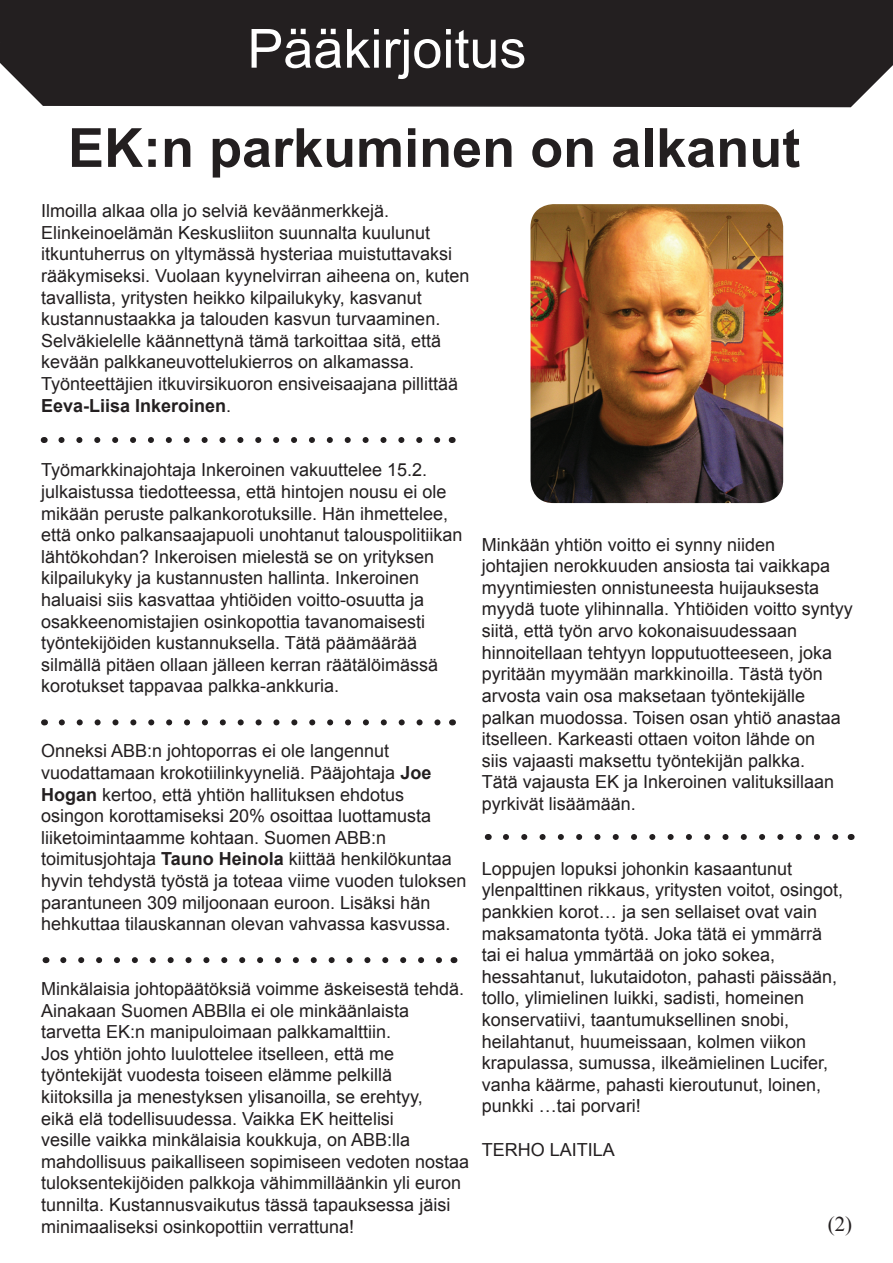
<style>
.page{position:relative;width:893px;height:1263px;background:#fff}
.page>*{position:absolute;margin:0;border:0;box-sizing:border-box;transform-origin:0 0}
.t1{font:700 54px "Arial";color:#231f20}
.t2{font:54px "Arial";color:#fff}
.t3{font:21px "Times New Roman";color:#231f20}
.t4{font:18px/21.6px "Arial";color:#231f20}
.s1{font-weight:700}
</style>
<div class="page">
<div style="left:0;top:0;width:893px;height:108px;background:#231f20"></div>
<div style="left:848px;top:0;width:45px;height:43px;background:#231f20"></div>
<div style="left:847px;top:0;width:46px;height:44px;border:2px solid #231f20"></div>
<div style="left:1px;top:0;width:41px;height:42px;background:#231f20"></div>
<div style="left:0;top:0;width:43px;height:42px;border:2px solid #231f20"></div>
<img style="left:530px;top:204px;width:253px;height:299px">
<svg style="left:61px;top:437px;width:380px;height:6px"></svg>
<svg style="left:62px;top:719px;width:379px;height:6px"></svg>
<svg style="left:63px;top:957px;width:379px;height:6px"></svg>
<svg style="left:506px;top:834px;width:333px;height:6px"></svg>
<h1 class="t2" style="left:247px;top:13px;width:281px">Pääkirjoitus</h1>
<h1 class="t1" style="left:68px;top:112px;width:734px">EK:n parkuminen on alkanut</h1>
<p class="t4" style="left:41px;top:200px;width:430px">Ilmoilla alkaa olla jo selviä keväänmerkkejä.<br>Elinkeinoelämän Keskusliiton suunnalta kuulunut itkuntuherrus on yltymässä hysteriaa muistuttavaksi rääkymiseksi. Vuolaan kyynelvirran aiheena on, kuten tavallista, yritysten heikko kilpailukyky, kasvanut kustannustaakka ja talouden kasvun turvaaminen.<br>Selväkielelle käännettynä tämä tarkoittaa sitä, että kevään palkkaneuvottelukierros on alkamassa.<br>Työnteettäjien itkuvirsikuoron ensiveisaajana pillittää <span class="s1">Eeva-Liisa Inkeroinen</span>.</p>
<p class="t4" style="left:41px;top:459px;width:423px">Työmarkkinajohtaja Inkeroinen vakuuttelee 15.2. julkaistussa tiedotteessa, että hintojen nousu ei ole mikään peruste palkankorotuksille. Hän ihmettelee, että onko palkansaajapuoli unohtanut talouspolitiikan lähtökohdan? Inkeroisen mielestä se on yrityksen kilpailukyky ja kustannusten hallinta. Inkeroinen haluaisi siis kasvattaa yhtiöiden voitto-osuutta ja osakkeenomistajien osinkopottia tavanomaisesti työntekijöiden kustannuksella. Tätä päämäärää silmällä pitäen ollaan jälleen kerran räätälöimässä korotukset tappavaa palkka-ankkuria.</p>
<p class="t4" style="left:41px;top:740px;width:427px">Onneksi ABB:n johtoporras ei ole langennut vuodattamaan krokotiilinkyyneliä. Pääjohtaja <span class="s1">Joe Hogan</span> kertoo, että yhtiön hallituksen ehdotus osingon korottamiseksi 20% osoittaa luottamusta liiketoimintaamme kohtaan. Suomen ABB:n toimitusjohtaja <span class="s1">Tauno Heinola</span> kiittää henkilökuntaa hyvin tehdystä työstä ja toteaa viime vuoden tuloksen parantuneen 309 miljoonaan euroon. Lisäksi hän hehkuttaa tilauskannan olevan vahvassa kasvussa.</p>
<p class="t4" style="left:41px;top:978px;width:430px">Minkälaisia johtopäätöksiä voimme äskeisestä tehdä.<br>Ainakaan Suomen ABBlla ei ole minkäänlaista tarvetta EK:n manipuloimaan palkkamalttiin.<br>Jos yhtiön johto luulottelee itselleen, että me työntekijät vuodesta toiseen elämme pelkillä<br>kiitoksilla ja menestyksen ylisanoilla, se erehtyy,<br>eikä elä todellisuudessa. Vaikka EK heittelisi<br>vesille vaikka minkälaisia koukkuja, on ABB:lla mahdollisuus paikalliseen sopimiseen vedoten nostaa tuloksentekijöiden palkkoja vähimmilläänkin yli euron tunnilta. Kustannusvaikutus tässä tapauksessa jäisi minimaaliseksi osinkopottiin verrattuna!</p>
<p class="t4" style="left:482px;top:534px;width:372px">Minkään yhtiön voitto ei synny niiden<br>johtajien nerokkuuden ansiosta tai vaikkapa myyntimiesten onnistuneesta huijauksesta myydä tuote ylihinnalla. Yhtiöiden voitto syntyy siitä, että työn arvo kokonaisuudessaan hinnoitellaan tehtyyn lopputuotteeseen, joka pyritään myymään markkinoilla. Tästä työn arvosta vain osa maksetaan työntekijälle palkan muodossa. Toisen osan yhtiö anastaa itselleen. Karkeasti ottaen voiton lähde on<br>siis vajaasti maksettu työntekijän palkka.<br>Tätä vajausta EK ja Inkeroinen valituksillaan pyrkivät lisäämään.</p>
<p class="t4" style="left:482px;top:858px;width:363px">Loppujen lopuksi johonkin kasaantunut ylenpalttinen rikkaus, yritysten voitot, osingot, pankkien korot… ja sen sellaiset ovat vain maksamatonta työtä. Joka tätä ei ymmärrä tai ei halua ymmärtää on joko sokea, hessahtanut, lukutaidoton, pahasti päissään, tollo, ylimielinen luikki, sadisti, homeinen konservatiivi, taantumuksellinen snobi, heilahtanut, huumeissaan, kolmen viikon krapulassa, sumussa, ilkeämielinen Lucifer, vanha käärme, pahasti kieroutunut, loinen, punkki …tai porvari!</p>
<p class="t4" style="left:482px;top:1138px;width:135px">TERHO LAITILA</p>
<p class="t3" style="left:828px;top:1209px;width:26px">(2)</p>
</div>
